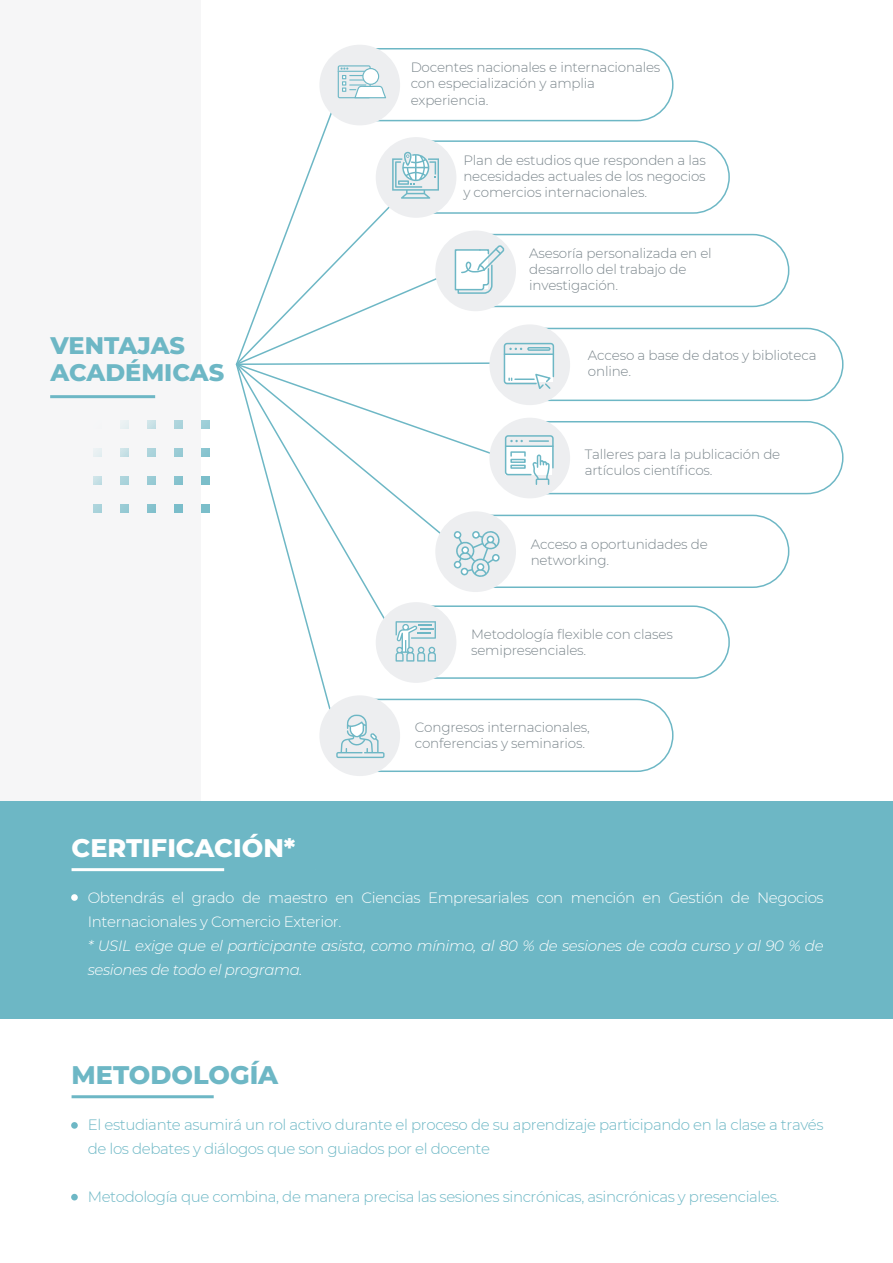
<style>
.page{position:relative;width:893px;height:1263px;background:#fff}
.page>*{position:absolute;margin:0;border:0;box-sizing:border-box;transform-origin:0 0}
.t1{font:800 25.5px "Montserrat";color:#fff}
.t2{font:800 25.5px "Montserrat";color:#6db7c5}
.t3{font:800 24px/26.2px "Montserrat";color:#6db7c5}
.t4{font:300 15px/24px "Montserrat";letter-spacing:-.025em;color:#6db7c5}
.t5{font:300 15px/24px "Montserrat";letter-spacing:-.025em;color:#fff}
.t6{font:italic 300 15px/24px "Montserrat";letter-spacing:-.025em;color:#fff}
.t7{font:300 13.5px/16.2px "Montserrat";letter-spacing:-.015em;color:#7b868c}
</style>
<div class="page">
<div style="left:0;top:0;width:201px;height:841px;background:#f6f6f7"></div>
<div style="left:0;top:801px;width:893px;height:218px;background:#6db7c5"></div>
<div style="left:71px;top:894px;width:7px;height:7px;background:#fff;border-radius:50%"></div>
<hr style="left:72px;top:868px;width:152px;height:3px;background:#fff">
<hr style="left:50px;top:395px;width:105px;height:3px;background:#6db7c5">
<svg style="left:94px;top:505px;width:7px;height:7px"></svg>
<svg style="left:94px;top:477px;width:7px;height:7px"></svg>
<svg style="left:94px;top:449px;width:7px;height:7px"></svg>
<svg style="left:120px;top:505px;width:8px;height:7px"></svg>
<svg style="left:120px;top:477px;width:8px;height:7px"></svg>
<svg style="left:120px;top:449px;width:8px;height:7px"></svg>
<svg style="left:120px;top:421px;width:8px;height:8px"></svg>
<svg style="left:147px;top:505px;width:8px;height:7px"></svg>
<svg style="left:147px;top:477px;width:8px;height:7px"></svg>
<svg style="left:147px;top:449px;width:8px;height:7px"></svg>
<svg style="left:147px;top:421px;width:8px;height:8px"></svg>
<svg style="left:174px;top:505px;width:8px;height:7px"></svg>
<svg style="left:174px;top:477px;width:8px;height:7px"></svg>
<svg style="left:174px;top:449px;width:8px;height:7px"></svg>
<svg style="left:174px;top:421px;width:8px;height:8px"></svg>
<svg style="left:201px;top:505px;width:8px;height:7px"></svg>
<svg style="left:201px;top:477px;width:8px;height:7px"></svg>
<svg style="left:201px;top:449px;width:8px;height:7px"></svg>
<svg style="left:201px;top:421px;width:8px;height:8px"></svg>
<hr style="left:72px;top:1095px;width:142px;height:3px;background:#6db7c5">
<div style="left:71px;top:1122px;width:7px;height:7px;background:#6db7c5;border-radius:50%"></div>
<div style="left:71px;top:1194px;width:7px;height:6px;background:#6db7c5;border-radius:50%"></div>
<svg style="left:235px;top:47px;width:609px;height:726px"></svg>
<p class="t7" style="left:411px;top:59px;width:251px">Docentes nacionales e internacionales con especialización y amplia experiencia.</p>
<p class="t7" style="left:463px;top:152px;width:244px;text-align:justify">Plan de estudios que responden a las necesidades actuales de los negocios y comercios internacionales.</p>
<h2 class="t3" style="left:51px;top:331px;width:175px">VENTAJAS<br>ACADÉMICAS</h2>
<p class="t7" style="left:529px;top:245px;width:184px">Asesoría personalizada en el desarrollo del trabajo de investigación.</p>
<p class="t7" style="left:588px;top:346px;width:230px">Acceso a base de datos y biblioteca online.</p>
<p class="t7" style="left:585px;top:445px;width:197px">Talleres para la publicación de artículos científicos.</p>
<p class="t7" style="left:531px;top:536px;width:179px">Acceso a oportunidades de networking.</p>
<p class="t7" style="left:471px;top:625px;width:203px">Metodología flexible con clases semipresenciales.</p>
<p class="t7" style="left:415px;top:718px;width:177px">Congresos internacionales, conferencias y seminarios.</p>
<h1 class="t1" style="left:72px;top:829px;width:225px">CERTIFICACIÓN*</h1>
<p class="t5" style="left:88px;top:885px;width:737px">Obtendrás el grado de maestro en Ciencias Empresariales con mención en Gestión de Negocios<br>Internacionales y Comercio Exterior.</p>
<p class="t6" style="left:88px;top:933px;width:737px">* USIL exige que el participante asista, como mínimo, al 80 % de sesiones de cada curso y al 90 % de sesiones de todo el programa.</p>
<h1 class="t2" style="left:72px;top:1056px;width:208px">METODOLOGÍA</h1>
<p class="t4" style="left:88px;top:1112px;width:737px">El estudiante asumirá un rol activo durante el proceso de su aprendizaje participando en la clase a través de los debates y diálogos que son guiados por el docente</p>
<p class="t4" style="left:88px;top:1184px;width:693px">Metodología que combina, de manera precisa las sesiones sincrónicas, asincrónicas y presenciales.</p>
</div>
